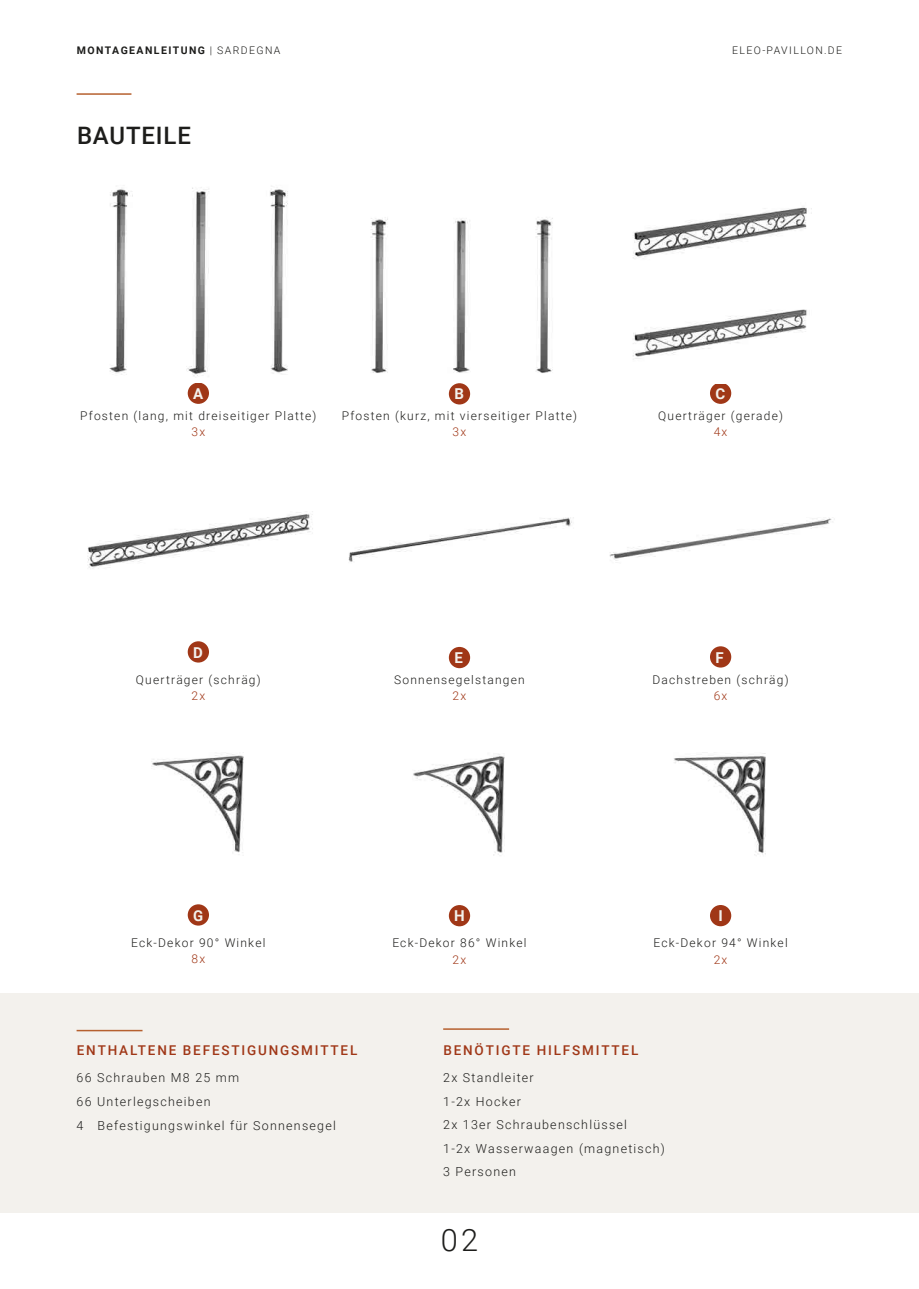
<style>
.page{position:relative;width:919px;height:1289px;background:#fff}
.page>*{position:absolute;margin:0;border:0;box-sizing:border-box;transform-origin:0 0}
.t1{font:300 30.75px "Roboto";color:#1d1d1b}
.t2{font:500 24px "Roboto";letter-spacing:.035em;color:#1d1d1b}
.Body_Text___V2_With{font:700 15px "Roboto";color:#f3f1ed}
.t3{font:500 13.5px "Roboto";letter-spacing:.135em;color:#a03717}
.t4{font:300 12.45px "Roboto";letter-spacing:.1em;color:#1d1d1b}
.t5{font:300 12px "Roboto";letter-spacing:.1em;color:#1d1d1b}
.t6{font:300 12px "Roboto";letter-spacing:.1em;color:#a03717}
.t7{font:700 10.5px "Roboto";letter-spacing:.135em;color:#1d1d1b}
.t8{font:300 10.5px "Roboto";letter-spacing:.135em;color:#1d1d1b}
.s1{font-weight:300}
</style>
<div class="page">
<div style="left:0;top:993px;width:918px;height:219px;background:#f3f1ed"></div>
<hr style="left:77px;top:93px;width:54px;height:2px;background:#b6602f">
<div style="left:449px;top:383px;width:21px;height:21px;background:#a03717;border-radius:50%"></div>
<img style="left:633px;top:206px;width:179px;height:154px">
<div style="left:710px;top:382px;width:21px;height:22px;background:#a03717;border-radius:50%"></div>
<img style="left:87px;top:511px;width:226px;height:58px">
<div style="left:188px;top:641px;width:21px;height:21px;background:#a03717;border-radius:50%"></div>
<img style="left:348px;top:517px;width:226px;height:45px">
<div style="left:449px;top:647px;width:21px;height:21px;background:#a03717;border-radius:50%"></div>
<img style="left:609px;top:518px;width:226px;height:43px">
<div style="left:710px;top:646px;width:21px;height:21px;background:#a03717;border-radius:50%"></div>
<img style="left:151px;top:753px;width:93px;height:100px">
<div style="left:188px;top:904px;width:21px;height:21px;background:#a03717;border-radius:50%"></div>
<hr style="left:443px;top:1028px;width:66px;height:1px;background:#b6602f">
<hr style="left:77px;top:1029px;width:65px;height:2px;background:#b6602f">
<img style="left:413px;top:754px;width:92px;height:102px">
<div style="left:449px;top:905px;width:21px;height:21px;background:#a03717;border-radius:50%"></div>
<img style="left:674px;top:753px;width:92px;height:102px">
<div style="left:710px;top:905px;width:21px;height:21px;background:#a03717;border-radius:50%"></div>
<img style="left:109px;top:186px;width:179px;height:190px">
<div style="left:188px;top:382px;width:21px;height:22px;background:#a03717;border-radius:50%"></div>
<img style="left:371px;top:217px;width:182px;height:156px">
<p class="t7" style="left:77px;top:43px;width:205px">MONTAGEANLEITUNG <span class="s1">| SARDEGNA</span></p>
<p class="t8" style="left:732px;top:43px;width:111px">ELEO-PAVILLON.DE</p>
<p class="t2" style="left:77px;top:119px;width:115px">BAUTEILE</p>
<p class="Body_Text___V2_With" style="left:193px;top:383px;width:12px">A</p>
<p class="Body_Text___V2_With" style="left:454px;top:383px;width:11px">B</p>
<p class="Body_Text___V2_With" style="left:715px;top:383px;width:11px">C</p>
<p class="t5" style="left:80px;top:407px;width:238px">Pfosten (lang, mit dreiseitiger Platte)</p>
<p class="t5" style="left:342px;top:407px;width:237px">Pfosten (kurz, mit vierseitiger Platte)</p>
<p class="t5" style="left:658px;top:407px;width:126px">Querträger (gerade)</p>
<p class="t6" style="left:191px;top:423px;width:15px">3x</p>
<p class="t6" style="left:452px;top:423px;width:15px">3x</p>
<p class="t6" style="left:713px;top:423px;width:15px">4x</p>
<p class="Body_Text___V2_With" style="left:193px;top:641px;width:11px">D</p>
<p class="Body_Text___V2_With" style="left:454px;top:647px;width:10px">E</p>
<p class="Body_Text___V2_With" style="left:715px;top:646px;width:10px">F</p>
<p class="t5" style="left:136px;top:671px;width:126px">Querträger (schräg)</p>
<p class="t5" style="left:394px;top:671px;width:132px">Sonnensegelstangen</p>
<p class="t5" style="left:652px;top:671px;width:138px">Dachstreben (schräg)</p>
<p class="t6" style="left:191px;top:687px;width:15px">2x</p>
<p class="t6" style="left:452px;top:687px;width:15px">2x</p>
<p class="t6" style="left:713px;top:687px;width:15px">6x</p>
<p class="Body_Text___V2_With" style="left:193px;top:904px;width:12px">G</p>
<p class="Body_Text___V2_With" style="left:454px;top:905px;width:12px">H</p>
<p class="Body_Text___V2_With" style="left:718px;top:905px;width:6px">I</p>
<p class="t5" style="left:131px;top:934px;width:136px">Eck-Dekor 90° Winkel</p>
<p class="t5" style="left:392px;top:934px;width:136px">Eck-Dekor 86° Winkel</p>
<p class="t5" style="left:653px;top:934px;width:136px">Eck-Dekor 94° Winkel</p>
<p class="t6" style="left:191px;top:950px;width:15px">8x</p>
<p class="t6" style="left:452px;top:951px;width:15px">2x</p>
<p class="t6" style="left:713px;top:951px;width:15px">2x</p>
<p class="t3" style="left:77px;top:1040px;width:282px">ENTHALTENE BEFESTIGUNGSMITTEL</p>
<p class="t3" style="left:443px;top:1040px;width:196px">BENÖTIGTE HILFSMITTEL</p>
<p class="t4" style="left:77px;top:1069px;width:164px">66 Schrauben M8 25 mm</p>
<p class="t4" style="left:77px;top:1092px;width:135px">66 Unterlegscheiben</p>
<p class="t4" style="left:77px;top:1117px;width:261px">4 Befestigungswinkel für Sonnensegel</p>
<p class="t4" style="left:443px;top:1069px;width:92px">2x Standleiter</p>
<p class="t4" style="left:443px;top:1115px;width:185px">2x 13er Schraubenschlüssel</p>
<p class="t4" style="left:443px;top:1162px;width:74px">3 Personen</p>
<p class="t4" style="left:443px;top:1092px;width:79px">1-2x Hocker</p>
<p class="t4" style="left:443px;top:1139px;width:223px">1-2x Wasserwaagen (magnetisch)</p>
<p class="t1" style="left:441px;top:1217px;width:39px">02</p>
</div>
